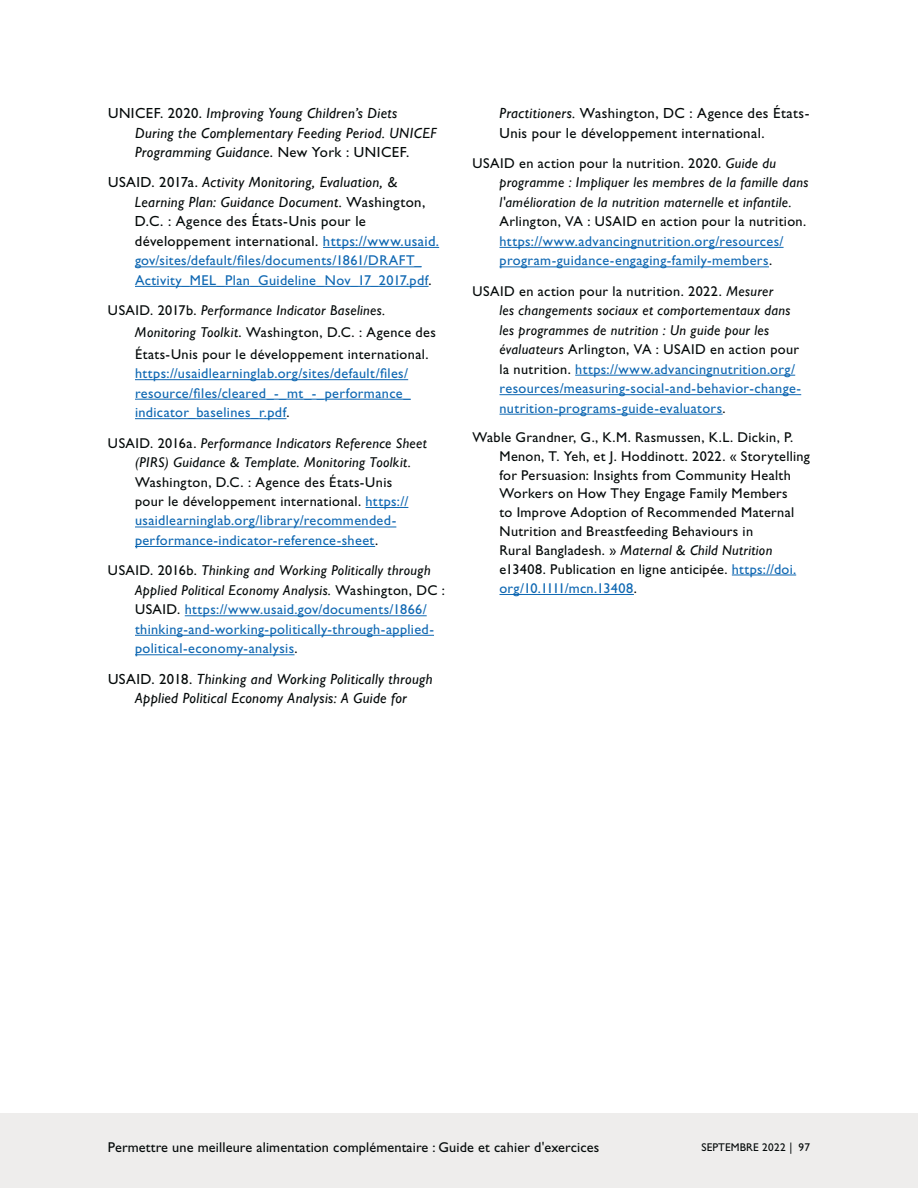
<style>
.page{position:relative;width:918px;height:1188px;background:#fff}
.page>*{position:absolute;margin:0;border:0;box-sizing:border-box;transform-origin:0 0}
.t1{font:14.7px/19.5px "Gill Sans Std";letter-spacing:.025em;color:#040909}
.t2{font:italic 14.7px/19.5px "Gill Sans";letter-spacing:.025em;color:#040909}
.t3{font:14.25px/19.5px "Gill Sans Std";letter-spacing:.025em;color:#0e67b2}
.t4{font:14.25px/18.9px "Gill Sans Std";letter-spacing:.02em;color:#040909}
.t5{font:italic 14.25px/19.5px "Gill Sans";letter-spacing:.025em;color:#040909}
.t6{font:11.25px "Gill Sans Std";letter-spacing:.01em;color:#040909}
.s1{font-family:"Gill Sans Std";font-style:normal}
.s2{font-family:"Gill Sans";font-style:italic}
.s3{color:#0e67b2}
.s4{color:#040909}
.s5{font-family:"Gill Sans";font-style:italic;color:#040909}
.s6{font-family:"Gill Sans Std";font-style:normal;color:#0e67b2}
</style>
<div class="page">
<div style="left:0;top:1114px;width:918px;height:74px;background:#eeedec"></div>
<hr style="left:323px;top:247px;width:116px;height:1px;background:#0e67b2">
<hr style="left:135px;top:267px;width:287px;height:1px;background:#0e67b2">
<hr style="left:135px;top:286px;width:294px;height:1px;background:#0e67b2">
<hr style="left:135px;top:379px;width:273px;height:1px;background:#0e67b2">
<hr style="left:135px;top:399px;width:276px;height:1px;background:#0e67b2">
<hr style="left:135px;top:418px;width:151px;height:1px;background:#0e67b2">
<hr style="left:366px;top:507px;width:42px;height:1px;background:#0e67b2">
<hr style="left:135px;top:527px;width:261px;height:1px;background:#0e67b2">
<hr style="left:135px;top:546px;width:240px;height:1px;background:#0e67b2">
<hr style="left:185px;top:615px;width:242px;height:1px;background:#0e67b2">
<hr style="left:135px;top:635px;width:299px;height:1px;background:#0e67b2">
<hr style="left:135px;top:654px;width:160px;height:1px;background:#0e67b2">
<hr style="left:500px;top:247px;width:284px;height:1px;background:#0e67b2">
<hr style="left:500px;top:267px;width:269px;height:1px;background:#0e67b2">
<hr style="left:575px;top:375px;width:220px;height:1px;background:#0e67b2">
<hr style="left:500px;top:394px;width:301px;height:1px;background:#0e67b2">
<hr style="left:500px;top:414px;width:223px;height:1px;background:#0e67b2">
<hr style="left:732px;top:575px;width:64px;height:1px;background:#0e67b2">
<hr style="left:500px;top:594px;width:134px;height:1px;background:#0e67b2">
<p class="t2" style="left:135px;top:103px;width:303px;text-indent:-27px"><span class="s1">UNICEF. 2020.</span> Improving Young Children’s Diets<br>During the Complementary Feeding Period. UNICEF<br>Programming Guidance<span class="s1">. New York : UNICEF.</span></p>
<p class="t1" style="left:135px;top:174px;width:306px;text-indent:-27px">USAID. 2017a. <span class="s2">Activity Monitoring, Evaluation, &amp; Learning Plan: Guidance Document.</span> Washington, D.C. : Agence des États-Unis pour le développement international. <span class="s3">https://www.usaid.</span></p>
<p class="t3" style="left:135px;top:252px;width:298px">gov/sites/default/files/documents/1861/DRAFT_<br>Activity_MEL_Plan_Guideline_Nov_17_2017.pdf<span class="s4">.</span></p>
<p class="t4" style="left:135px;top:301px;width:303px;line-height:21.8px;text-indent:-27px">USAID. 2017b. <span class="s2">Performance Indicator Baselines.<br>Monitoring Toolkit</span>. Washington, D.C. : Agence des<br>États-Unis pour le développement international.</p>
<p class="t3" style="left:135px;top:365px;width:277px">https://usaidlearninglab.org/sites/default/files/ resource/files/cleared_-_mt_-_performance_ indicator_baselines_r.pdf<span class="s4">.</span></p>
<p class="t3" style="left:135px;top:434px;width:293px;text-indent:-27px"><span class="s4">USAID. 2016a.</span> <span class="s5">Performance Indicators Reference Sheet (PIRS) Guidance &amp; Template. Monitoring Toolkit.<br></span><span class="s4">Washington, D.C. : Agence des États-Unis<br>pour le développement international.</span> https:// usaidlearninglab.org/library/recommended&shy;performance-indicator-reference-sheet<span class="s4">.</span></p>
<p class="t3" style="left:135px;top:562px;width:312px;text-indent:-27px"><span class="s4">USAID. 2016b.</span> <span class="s5">Thinking and Working Politically through Applied Political Economy Analysis.</span> <span class="s4">Washington, DC :<br>USAID.</span> https://www.usaid.gov/documents/1866/ thinking-and-working-politically-through-applied&shy;political-economy-analysis<span class="s4">.</span></p>
<p class="t2" style="left:108px;top:669px;width:326px;text-align:center"><span class="s1">USAID. 2018.</span> Thinking and Working Politically through<br>Applied Political Economy Analysis: A Guide for</p>
<p class="t1" style="left:500px;top:105px;width:311px"><span class="s2">Practitioners.</span> Washington, DC : Agence des États-<br>Unis pour le développement international.</p>
<p class="t5" style="left:500px;top:153px;width:310px;text-indent:-27px"><span class="s1">USAID en action pour la nutrition. 2020.</span> Guide du programme : Impliquer les membres de la famille dans l'amélioration de la nutrition maternelle et infantile.<br><span class="s1">Arlington, VA : USAID en action pour la nutrition. </span><span class="s6">https://www.advancingnutrition.org/resources/ program-guidance-engaging-family-members</span><span class="s1">.</span></p>
<p class="t3" style="left:500px;top:283px;width:303px;text-indent:-27px"><span class="s4">USAID en action pour la nutrition. 2022.</span> <span class="s5">Mesurer<br>les changements sociaux et comportementaux dans les programmes de nutrition : Un guide pour les évaluateurs</span> <span class="s4">Arlington, VA : USAID en action pour la nutrition.</span> https://www.advancingnutrition.org/ resources/measuring-social-and-behavior-change&shy;nutrition-programs-guide-evaluators<span class="s4">.</span></p>
<p class="t4" style="left:500px;top:429px;width:312px;text-indent:-27px">Wable Grandner, G., K.M. Rasmussen, K.L. Dickin, P.<br>Menon, T. Yeh, et J. Hoddinott. 2022. « Storytelling for Persuasion: Insights from Community Health Workers on How They Engage Family Members<br>to Improve Adoption of Recommended Maternal Nutrition and Breastfeeding Behaviours in<br>Rural Bangladesh. » <span class="s2">Maternal &amp; Child Nutrition </span>e13408. Publication en ligne anticipée. <span class="s3">https://doi. org/10.1111/mcn.13408</span>.</p>
<p class="t4" style="left:108px;top:1140px;width:493px">Permettre une meilleure alimentation complémentaire : Guide et cahier d'exercices</p>
<p class="t6" style="left:701px;top:1143px;width:110px">SEPTEMBRE 2022 | 97</p>
</div>
